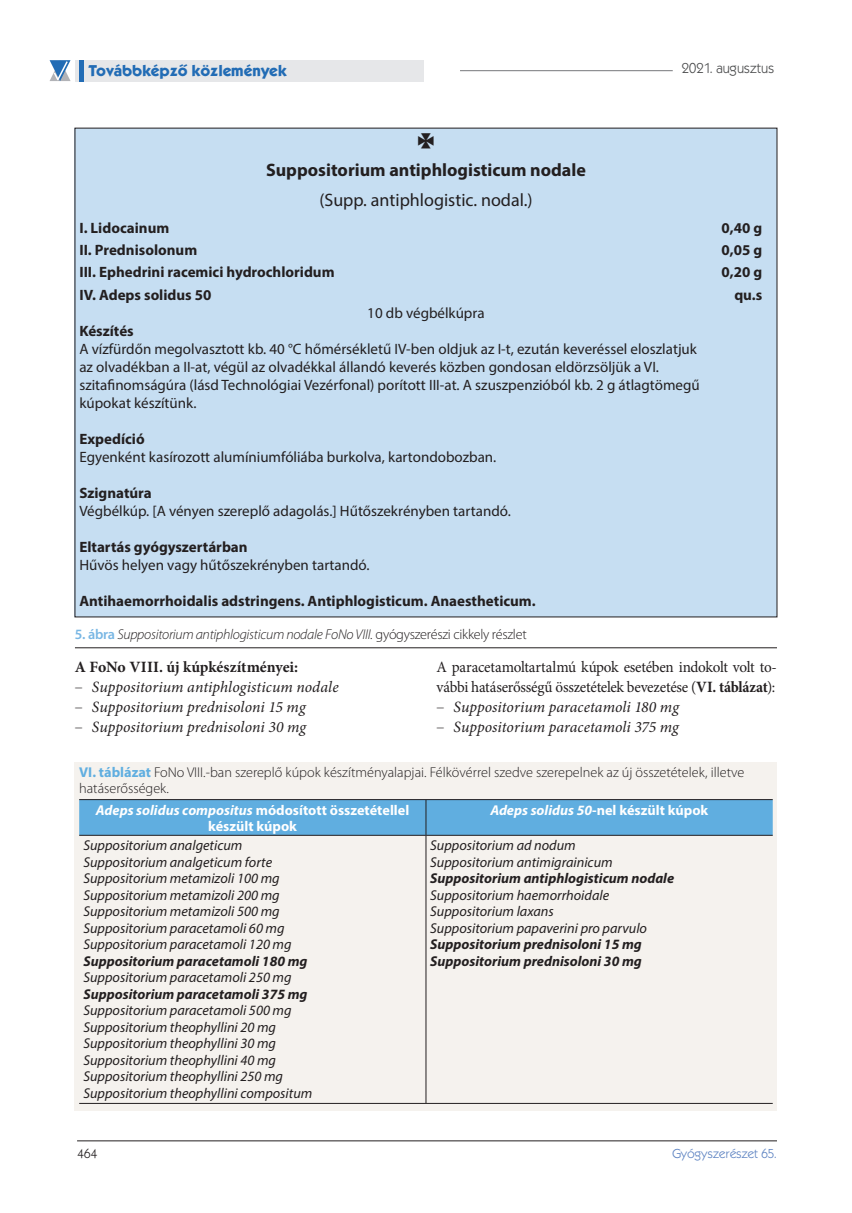
<style>
.page{position:relative;width:852px;height:1213px;background:#fff}
.page>*{position:absolute;margin:0;border:0;box-sizing:border-box;transform-origin:0 0}
.t1{font:700 18px "Myriad Pro";color:#231f20}
.t2{font:18px "Myriad Pro";color:#231f20}
.t3{font:italic 15.75px "Minion Pro";color:#231f20}
.t4{font:15.75px/19.8px "Minion Pro";letter-spacing:-.015em;color:#231f20;scale:.96 1}
.t5{font:700 15.75px "Minion Pro";letter-spacing:-.005em;color:#231f20}
.t6{font:15px/18px "Myriad Pro";color:#231f20}
.t7{font:700 15px "Myriad Pro";color:#231f20}
.t8{font:15px "Kabel PFL";letter-spacing:.01em;color:#4b4c4d}
.t9{font:italic 14.25px/16.5px "Myriad Pro";color:#231f20}
.t10{font:italic 700 14.25px/16.5px "Myriad Pro";color:#231f20}
.t11{font:300 14.25px/16.5px "Myriad Pro";color:#231f20}
.t12{font:700 14.25px/16.5px "Myriad Pro";color:#fff;text-align:center}
.t13{font:italic 300 14.25px "Myriad Pro";letter-spacing:-.02em;color:#231f20}
.t14{font:700 13.5px "Kabel PFL";color:#226cb5}
.t15{font:13.5px "Kabel PFL";letter-spacing:.01em;color:#5d83c2}
.t16{font:13.5px "Kabel PFL";color:#231f20}
.s1{font-weight:600;font-style:normal;color:#79b7e4}
.s2{font-style:normal}
.s3{font-weight:700}
.s4{font-family:"Myriad Pro";font-weight:300;font-style:normal}
.s5{font-weight:700;color:#60aee0}
.s6{font-style:italic}
</style>
<div class="page">
<hr style="left:77px;top:1140px;width:699px;height:1px;background:#231f20">
<hr style="left:460px;top:70px;width:212px;height:1px;background:#76787b">
<div style="left:75px;top:60px;width:349px;height:21px;background:#e6e7e9"></div>
<hr style="left:79px;top:60px;width:4px;height:21px;background:#226cb5">
<svg style="left:50px;top:60px;width:21px;height:21px"></svg>
<div style="left:75px;top:761px;width:701px;height:349px;background:#f5f2ee"></div>
<div style="left:79px;top:800px;width:693px;height:35px;background:#60aee0"></div>
<hr style="left:79px;top:799px;width:693px;height:1px;background:#231f20">
<hr style="left:425px;top:800px;width:1px;height:35px;background:#231f20">
<hr style="left:79px;top:835px;width:693px;height:1px;background:#231f20">
<hr style="left:425px;top:835px;width:1px;height:268px;background:#231f20">
<hr style="left:79px;top:1103px;width:693px;height:1px;background:#231f20">
<hr style="left:75px;top:647px;width:701px;height:1px;background:#231f20">
<div style="left:75px;top:128px;width:701px;height:489px;background:#c6def2"></div>
<p class="t14" style="left:88px;top:65px;width:200px">Továbbképző közlemények</p>
<p class="t8" style="left:681px;top:63px;width:94px">2021. augusztus</p>
<p class="t1" style="left:266px;top:163px;width:321px">Suppositorium antiphlogisticum nodale</p>
<p class="t2" style="left:319px;top:193px;width:215px">(Supp. antiphlogistic. nodal.)</p>
<p class="t7" style="left:79px;top:222px;width:91px">I. Lidocainum</p>
<p class="t7" style="left:721px;top:222px;width:42px">0,40 g</p>
<p class="t7" style="left:79px;top:244px;width:119px">II. Prednisolonum</p>
<p class="t7" style="left:721px;top:244px;width:42px">0,05 g</p>
<p class="t7" style="left:79px;top:267px;width:257px">III. Ephedrini racemici hydrochloridum</p>
<p class="t7" style="left:721px;top:267px;width:42px">0,20 g</p>
<p class="t7" style="left:79px;top:289px;width:133px">IV. Adeps solidus 50</p>
<p class="t7" style="left:734px;top:289px;width:29px">qu.s</p>
<p class="t6" style="left:367px;top:305px;width:119px">10 db végbélkúpra</p>
<p class="t7" style="left:79px;top:325px;width:56px">Készítés</p>
<p class="t6" style="left:79px;top:341px;width:621px">A vízfürdőn megolvasztott kb. 40 °C hőmérsékletű IV-ben oldjuk az I-t, ezután keveréssel eloszlatjuk az olvadékban a II-at, végül az olvadékkal állandó keverés közben gondosan eldörzsöljük a VI. szitafinomságúra (lásd Technológiai Vezérfonal) porított III-at. A szuszpenzióból kb. 2 g átlagtömegű kúpokat készítünk.</p>
<p class="t7" style="left:79px;top:433px;width:67px">Expedíció</p>
<p class="t6" style="left:79px;top:449px;width:418px">Egyenként kasírozott alumíniumfóliába burkolva, kartondobozban.</p>
<p class="t7" style="left:79px;top:487px;width:74px">Szignatúra</p>
<p class="t6" style="left:79px;top:503px;width:433px">Végbélkúp. [A vényen szereplő adagolás.] Hűtőszekrényben tartandó.</p>
<p class="t7" style="left:79px;top:541px;width:170px">Eltartás gyógyszertárban</p>
<p class="t6" style="left:79px;top:557px;width:292px">Hűvös helyen vagy hűtőszekrényben tartandó.</p>
<p class="t7" style="left:79px;top:595px;width:458px">Antihaemorrhoidalis adstringens. Antiphlogisticum. Anaestheticum.</p>
<p class="t13" style="left:75px;top:629px;width:453px"><span class="s1">5. ábra</span> Suppositorium antiphlogisticum nodale FoNo VIII. <span class="s2">gyógyszerészi cikkely részlet</span></p>
<p class="t4" style="left:436px;top:658px;width:356px">A paracetamoltartalmú kúpok esetében indokolt volt to&shy;vábbi hatáserősségű összetételek bevezetése (<span class="s3">VI. táblázat</span>):</p>
<p class="t3" style="left:436px;top:700px;width:244px"><span class="s4">–</span> Suppositorium paracetamoli 180 mg</p>
<p class="t3" style="left:436px;top:720px;width:244px"><span class="s4">–</span> Suppositorium paracetamoli 375 mg</p>
<p class="t11" style="left:79px;top:764px;width:666px"><span class="s5">VI. táblázat</span> FoNo VIII.-ban szereplő kúpok készítményalapjai. Félkövérrel szedve szerepelnek az új összetételek, illetve hatáserősségek.</p>
<p class="t12" style="left:96px;top:802px;width:315px"><span class="s6">Adeps solidus compositus</span> módosított összetétellel készült kúpok</p>
<p class="t12" style="left:490px;top:802px;width:219px"><span class="s6">Adeps solidus 50</span>-nel készült kúpok</p>
<p class="t9" style="left:83px;top:838px;width:210px">Suppositorium analgeticum Suppositorium analgeticum forte Suppositorium metamizoli 100 mg Suppositorium metamizoli 200 mg Suppositorium metamizoli 500 mg Suppositorium paracetamoli 60 mg Suppositorium paracetamoli 120 mg</p>
<p class="t10" style="left:83px;top:953px;width:225px">Suppositorium paracetamoli 180 mg</p>
<p class="t9" style="left:83px;top:970px;width:210px">Suppositorium paracetamoli 250 mg</p>
<p class="t10" style="left:83px;top:986px;width:225px">Suppositorium paracetamoli 375 mg</p>
<p class="t9" style="left:83px;top:1003px;width:230px">Suppositorium paracetamoli 500 mg Suppositorium theophyllini 20 mg Suppositorium theophyllini 30 mg Suppositorium theophyllini 40 mg Suppositorium theophyllini 250 mg Suppositorium theophyllini compositum</p>
<p class="t5" style="left:75px;top:661px;width:225px">A FoNo VIII. új kúpkészítményei:</p>
<p class="t3" style="left:75px;top:681px;width:265px"><span class="s4">–</span> Suppositorium antiphlogisticum nodale</p>
<p class="t3" style="left:75px;top:700px;width:232px"><span class="s4">–</span> Suppositorium prednisoloni 15 mg</p>
<p class="t3" style="left:75px;top:720px;width:233px"><span class="s4">–</span> Suppositorium prednisoloni 30 mg</p>
<p class="t9" style="left:430px;top:838px;width:184px">Suppositorium ad nodum<br>Suppositorium antimigrainicum</p>
<p class="t10" style="left:430px;top:871px;width:245px">Suppositorium antiphlogisticum nodale</p>
<p class="t9" style="left:430px;top:887px;width:218px">Suppositorium haemorrhoidale<br>Suppositorium laxans<br>Suppositorium papaverini pro parvulo</p>
<p class="t10" style="left:430px;top:937px;width:213px">Suppositorium prednisoloni 15 mg<br>Suppositorium prednisoloni 30 mg</p>
<p class="t16" style="left:77px;top:1148px;width:21px">464</p>
<p class="t15" style="left:672px;top:1148px;width:106px">Gyógyszerészet 65.</p>
</div>
